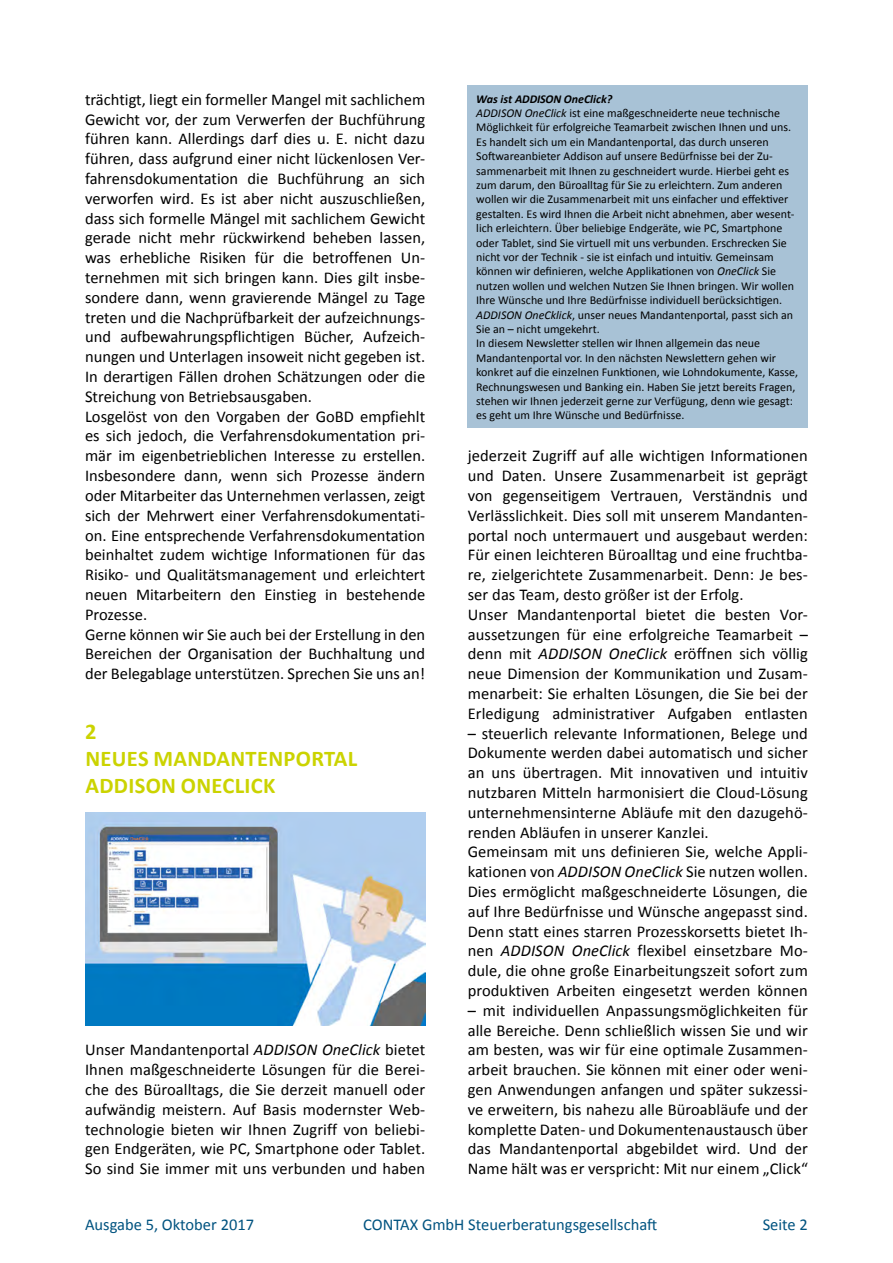
<style>
.page{position:relative;width:893px;height:1263px;background:#fff}
.page>*{position:absolute;margin:0;border:0;box-sizing:border-box;transform-origin:0 0}
.t1{font:700 22.5px/27px "Calibri";letter-spacing:.015em;color:#cbd300}
.t2{font:16.5px/19.8px "Calibri";color:#000}
.t3{font:16.5px "Calibri";color:#005380}
.t4{font:12px/14.4px "Calibri";color:#000}
.s1{font-style:italic}
.s2{font-weight:700;font-style:italic}
</style>
<div class="page">
<div style="left:468px;top:85px;width:340px;height:343px;background:#a8c2d6"></div>
<img style="left:85px;top:813px;width:340px;height:212px">
<p class="t2" style="left:85px;top:90px;width:342px">trächtigt, liegt ein formeller Mangel mit sachlichem Gewicht vor, der zum Verwerfen der Buchführung führen kann. Allerdings darf dies u. E. nicht dazu führen, dass aufgrund einer nicht lückenlosen Ver&shy;fahrensdokumentation die Buchführung an sich verworfen wird. Es ist aber nicht auszuschließen, dass sich formelle Mängel mit sachlichem Gewicht gerade nicht mehr rückwirkend beheben lassen, was erhebliche Risiken für die betroffenen Un&shy;ternehmen mit sich bringen kann. Dies gilt insbe&shy;sondere dann, wenn gravierende Mängel zu Tage treten und die Nachprüfbarkeit der aufzeichnungs&shy;und aufbewahrungspflichtigen Bücher, Aufzeich&shy;nungen und Unterlagen insoweit nicht gegeben ist.<br>In derartigen Fällen drohen Schätzungen oder die Streichung von Betriebsausgaben.<br>Losgelöst von den Vorgaben der GoBD empfiehlt es sich jedoch, die Verfahrensdokumentation pri&shy;mär im eigenbetrieblichen Interesse zu erstellen.<br>Insbesondere dann, wenn sich Prozesse ändern oder Mitarbeiter das Unternehmen verlassen, zeigt sich der Mehrwert einer Verfahrensdokumentati&shy;on. Eine entsprechende Verfahrensdokumentation beinhaltet zudem wichtige Informationen für das Risiko- und Qualitätsmanagement und erleichtert neuen Mitarbeitern den Einstieg in bestehende Prozesse.<br>Gerne können wir Sie auch bei der Erstellung in den Bereichen der Organisation der Buchhaltung und der Belegablage unterstützen. Sprechen Sie uns an!</p>
<h1 class="t1" style="left:85px;top:717px;width:274px">2<br>NEUES MANDANTENPORTAL<br>ADDISON ONECLICK</h1>
<p class="t2" style="left:85px;top:1040px;width:342px;text-align:justify">Unser Mandantenportal <span class="s1">ADDISON OneClick</span> bietet Ihnen maßgeschneiderte Lösungen für die Berei&shy;che des Büroalltags, die Sie derzeit manuell oder aufwändig meistern. Auf Basis modernster Web&shy;technologie bieten wir Ihnen Zugriff von beliebi&shy;gen Endgeräten, wie PC, Smartphone oder Tablet.<br>So sind Sie immer mit uns verbunden und haben</p>
<p class="t4" style="left:476px;top:91px;width:324px"><span class="s2">Was ist ADDISON OneClick?<br></span><span class="s1">ADDISON OneClick</span> ist eine maßgeschneiderte neue technische Möglichkeit für erfolgreiche Teamarbeit zwischen Ihnen und uns.<br>Es handelt sich um ein Mandantenportal, das durch unseren Softwareanbieter Addison auf unsere Bedürfnisse bei der Zu&shy;sammenarbeit mit Ihnen zu geschneidert wurde. Hierbei geht es zum darum, den Büroalltag für Sie zu erleichtern. Zum anderen wollen wir die Zusammenarbeit mit uns einfacher und effektiver gestalten. Es wird Ihnen die Arbeit nicht abnehmen, aber wesent&shy;lich erleichtern. Über beliebige Endgeräte, wie PC, Smartphone oder Tablet, sind Sie virtuell mit uns verbunden. Erschrecken Sie nicht vor der Technik - sie ist einfach und intuitiv. Gemeinsam können wir definieren, welche Applikationen von <span class="s1">OneClick</span> Sie nutzen wollen und welchen Nutzen Sie Ihnen bringen. Wir wollen Ihre Wünsche und Ihre Bedürfnisse individuell berücksichtigen.<br><span class="s1">ADDISON OneCklick</span>, unser neues Mandantenportal, passt sich an Sie an – nicht umgekehrt.<br>In diesem Newsletter stellen wir Ihnen allgemein das neue Mandantenportal vor. In den nächsten Newslettern gehen wir konkret auf die einzelnen Funktionen, wie Lohndokumente, Kasse, Rechnungswesen und Banking ein. Haben Sie jetzt bereits Fragen, stehen wir Ihnen jederzeit gerne zur Verfügung, denn wie gesagt: es geht um Ihre Wünsche und Bedürfnisse.</p>
<p class="t2" style="left:468px;top:446px;width:342px">jederzeit Zugriff auf alle wichtigen Informationen und Daten. Unsere Zusammenarbeit ist geprägt von gegenseitigem Vertrauen, Verständnis und Verlässlichkeit. Dies soll mit unserem Mandanten&shy;portal noch untermauert und ausgebaut werden:<br>Für einen leichteren Büroalltag und eine fruchtba&shy;re, zielgerichtete Zusammenarbeit. Denn: Je bes&shy;ser das Team, desto größer ist der Erfolg.<br>Unser Mandantenportal bietet die besten Vor&shy;aussetzungen für eine erfolgreiche Teamarbeit – denn mit <span class="s1">ADDISON OneClick</span> eröffnen sich völlig neue Dimension der Kommunikation und Zusam&shy;menarbeit: Sie erhalten Lösungen, die Sie bei der Erledigung administrativer Aufgaben entlasten</p>
<p class="t2" style="left:468px;top:723px;width:342px">– steuerlich relevante Informationen, Belege und Dokumente werden dabei automatisch und sicher an uns übertragen. Mit innovativen und intuitiv nutzbaren Mitteln harmonisiert die Cloud-Lösung unternehmensinterne Abläufe mit den dazugehö&shy;renden Abläufen in unserer Kanzlei.<br>Gemeinsam mit uns definieren Sie, welche Appli&shy;kationen von <span class="s1">ADDISON OneClick</span> Sie nutzen wollen.<br>Dies ermöglicht maßgeschneiderte Lösungen, die auf Ihre Bedürfnisse und Wünsche angepasst sind.<br>Denn statt eines starren Prozesskorsetts bietet Ih&shy;nen <span class="s1">ADDISON OneClick</span> flexibel einsetzbare Mo&shy;dule, die ohne große Einarbeitungszeit sofort zum produktiven Arbeiten eingesetzt werden können</p>
<p class="t2" style="left:468px;top:1000px;width:342px;text-align:justify">– mit individuellen Anpassungsmöglichkeiten für alle Bereiche. Denn schließlich wissen Sie und wir am besten, was wir für eine optimale Zusammen&shy;arbeit brauchen. Sie können mit einer oder weni&shy;gen Anwendungen anfangen und später sukzessi&shy;ve erweitern, bis nahezu alle Büroabläufe und der komplette Daten- und Dokumentenaustausch über das Mandantenportal abgebildet wird. Und der Name hält was er verspricht: Mit nur einem „Click“</p>
<p class="t3" style="left:85px;top:1214px;width:171px">Ausgabe 5, Oktober 2017</p>
<p class="t3" style="left:363px;top:1214px;width:296px">CONTAX GmbH Steuerberatungsgesellschaft</p>
<p class="t3" style="left:763px;top:1214px;width:47px">Seite 2</p>
</div>
